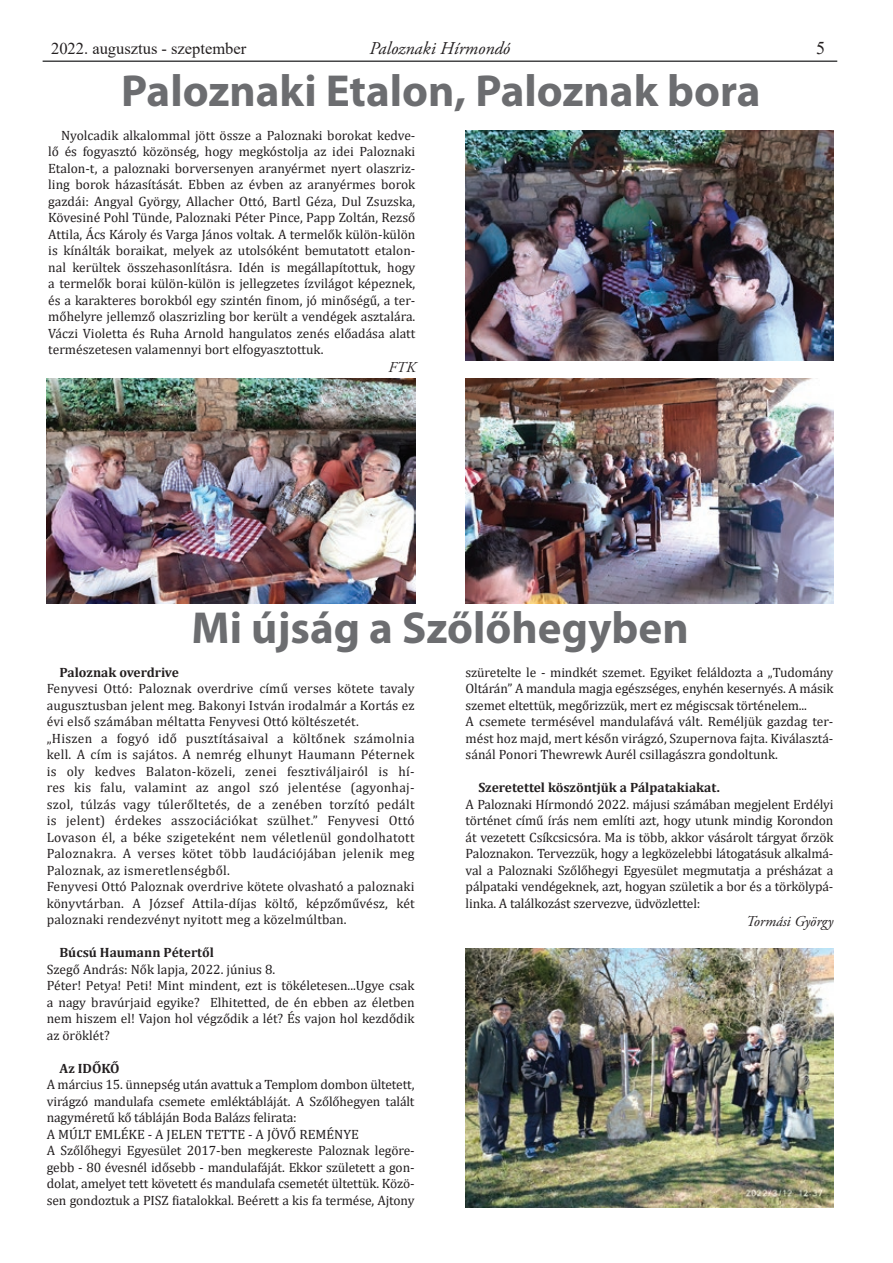
<style>
.page{position:relative;width:893px;height:1263px;background:#fff}
.page>*{position:absolute;margin:0;border:0;box-sizing:border-box;transform-origin:0 0}
.t1{font:700 45px "Myriad Pro";color:#6c6d70}
.t2{font:italic 18px "Adobe Garamond Pro";color:#231f20}
.t3{font:18px "Times New Roman";color:#231f20}
.t4{font:16.5px "Times New Roman";color:#231f20}
.t5{font:italic 15px "Adobe Garamond Pro";color:#231f20}
.t6{font:13.5px/16.5px "Cambria";color:#231f20}
.t7{font:700 13.5px "Cambria";color:#231f20}
</style>
<div class="page">
<hr style="left:43px;top:60px;width:794px;height:2px;background:#454647">
<img style="left:466px;top:379px;width:367px;height:225px">
<img style="left:46px;top:379px;width:369px;height:225px">
<img style="left:466px;top:131px;width:367px;height:230px">
<img style="left:466px;top:948px;width:367px;height:260px">
<p class="t4" style="left:51px;top:37px;width:197px">2022. augusztus - szeptember</p>
<h2 class="t2" style="left:370px;top:37px;width:142px">Paloznaki Hírmondó</h2>
<h2 class="t3" style="left:816px;top:35px;width:10px">5</h2>
<h1 class="t1" style="left:121px;top:62px;width:641px">Paloznaki Etalon, Paloznak bora</h1>
<p class="t6" style="left:48px;top:127px;width:369px;text-align:justify;text-indent:13px">Nyolcadik alkalommal jött össze a Paloznaki borokat kedve&shy;lő és fogyasztó közönség, hogy megkóstolja az idei Paloznaki Etalon-t, a paloznaki borversenyen aranyérmet nyert olaszriz&shy;ling borok házasítását. Ebben az évben az aranyérmes borok gazdái: Angyal György, Allacher Ottó, Bartl Géza, Dul Zsuzska, Kövesiné Pohl Tünde, Paloznaki Péter Pince, Papp Zoltán, Rezső Attila, Ács Károly és Varga János voltak. A termelők külön-külön is kínálták boraikat, melyek az utolsóként bemutatott etalon&shy;nal kerültek összehasonlításra. Idén is megállapítottuk, hogy a termelők borai külön-külön is jellegzetes ízvilágot képeznek, és a karakteres borokból egy szintén finom, jó minőségű, a ter&shy;mőhelyre jellemző olaszrizling bor került a vendégek asztalára.<br>Váczi Violetta és Ruha Arnold hangulatos zenés előadása alatt természetesen valamennyi bort elfogyasztottuk.</p>
<p class="t5" style="left:389px;top:358px;width:28px">FTK</p>
<h1 class="t1" style="left:191px;top:599px;width:499px">Mi újság a Szőlőhegyben</h1>
<p class="t7" style="left:60px;top:663px;width:121px">Paloznak overdrive</p>
<p class="t6" style="left:47px;top:680px;width:369px">Fenyvesi Ottó: Paloznak overdrive című verses kötete tavaly augusztusban jelent meg. Bakonyi István irodalmár a Kortás ez évi első számában méltatta Fenyvesi Ottó költészetét.<br>„Hiszen a fogyó idő pusztításaival a költőnek számolnia kell. A cím is sajátos. A nemrég elhunyt Haumann Péternek is oly kedves Balaton-közeli, zenei fesztiváljairól is hí&shy;res kis falu, valamint az angol szó jelentése (agyonhaj&shy;szol, túlzás vagy túlerőltetés, de a zenében torzító pedált is jelent) érdekes asszociációkat szülhet.” Fenyvesi Ottó Lovason él, a béke szigeteként nem véletlenül gondolhatott Paloznakra. A verses kötet több laudációjában jelenik meg Paloznak, az ismeretlenségből.<br>Fenyvesi Ottó Paloznak overdrive kötete olvasható a paloznaki könyvtárban. A József Attila-díjas költő, képzőművész, két paloznaki rendezvényt nyitott meg a közelmúltban.</p>
<p class="t7" style="left:60px;top:943px;width:156px">Búcsú Haumann Pétertől</p>
<p class="t6" style="left:47px;top:961px;width:369px">Szegő András: Nők lapja, 2022. június 8.<br>Péter! Petya! Peti! Mint mindent, ezt is tökéletesen...Ugye csak a nagy bravúrjaid egyike? Elhitetted, de én ebben az életben nem hiszem el! Vajon hol végződik a lét? És vajon hol kezdődik az öröklét?</p>
<p class="t7" style="left:60px;top:1059px;width:62px">Az IDŐKŐ</p>
<p class="t6" style="left:47px;top:1076px;width:369px">A március 15. ünnepség után avattuk a Templom dombon ültetett, virágzó mandulafa csemete emléktábláját. A Szőlőhegyen talált nagyméretű kő tábláján Boda Balázs felirata:<br>A MÚLT EMLÉKE - A JELEN TETTE - A JÖVŐ REMÉNYE<br>A Szőlőhegyi Egyesület 2017-ben megkereste Paloznak legöre&shy;gebb - 80 évesnél idősebb - mandulafáját. Ekkor született a gon&shy;dolat, amelyet tett követett és mandulafa csemetét ültettük. Közö&shy;sen gondoztuk a PISZ fiatalokkal. Beérett a kis fa termése, Ajtony</p>
<p class="t6" style="left:466px;top:664px;width:369px">szüretelte le - mindkét szemet. Egyiket feláldozta a „Tudomány Oltárán” A mandula magja egészséges, enyhén kesernyés. A másik szemet eltettük, megőrizzük, mert ez mégiscsak történelem...<br>A csemete termésével mandulafává vált. Reméljük gazdag ter&shy;mést hoz majd, mert későn virágzó, Szupernova fajta. Kiválasztá&shy;sánál Ponori Thewrewk Aurél csillagászra gondoltunk.</p>
<p class="t7" style="left:478px;top:778px;width:243px">Szeretettel köszöntjük a Pálpatakiakat.</p>
<p class="t6" style="left:466px;top:796px;width:369px;text-align:justify">A Paloznaki Hírmondó 2022. májusi számában megjelent Erdélyi történet című írás nem említi azt, hogy utunk mindig Korondon át vezetett Csíkcsicsóra. Ma is több, akkor vásárolt tárgyat őrzök Paloznakon. Tervezzük, hogy a legközelebbi látogatásuk alkalmá&shy;val a Paloznaki Szőlőhegyi Egyesület megmutatja a présházat a pálpataki vendégeknek, azt, hogyan születik a bor és a törkölypá&shy;linka. A találkozást szervezve, üdvözlettel:</p>
<p class="t5" style="left:746px;top:912px;width:89px">Tormási György</p>
</div>
